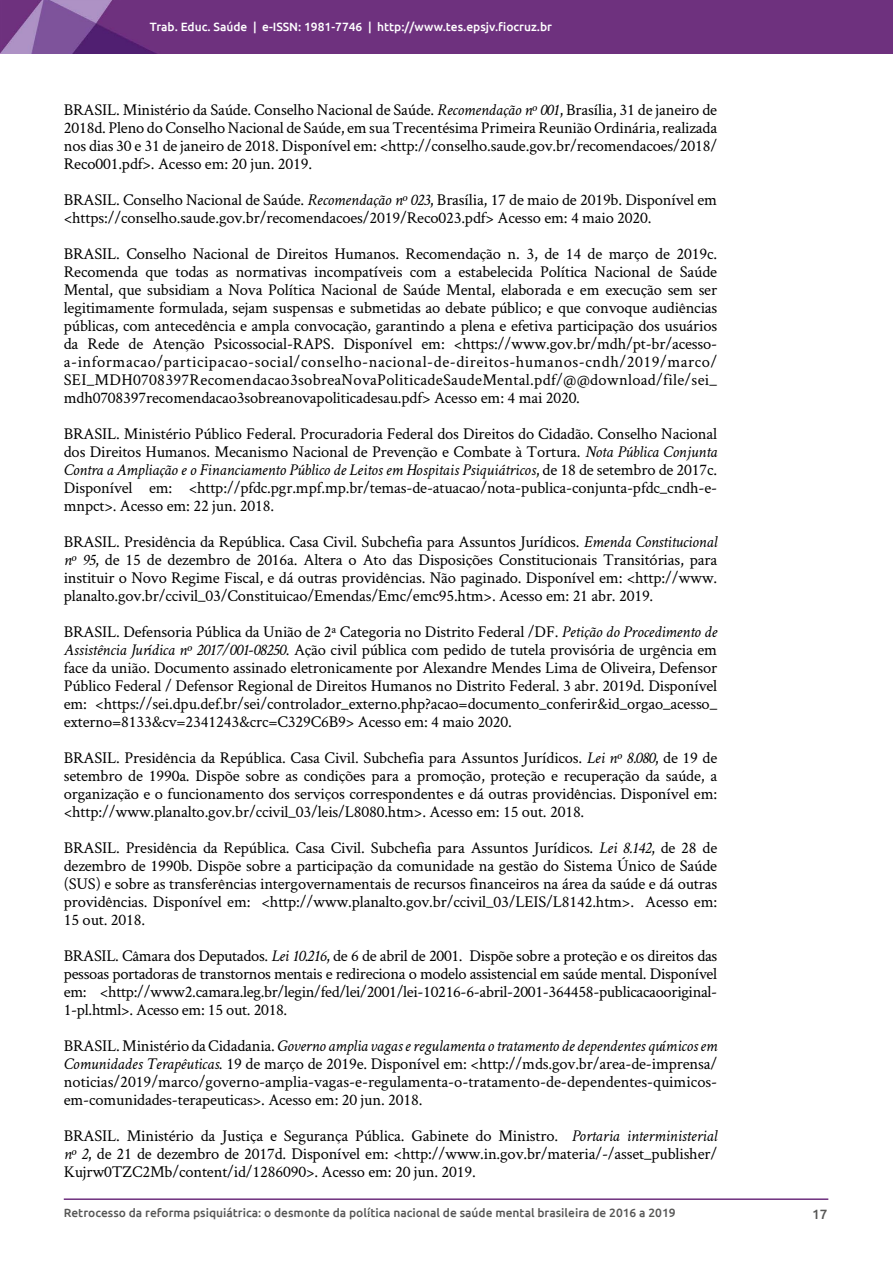
<style>
.page{position:relative;width:893px;height:1263px;background:#fff}
.page>*{position:absolute;margin:0;border:0;box-sizing:border-box;transform-origin:0 0}
.t1{font:16.5px/18px "Crimson Text";letter-spacing:-.01em;color:#000;text-align:justify}
.t2{font:500 13.5px "Ubuntu";color:#575756}
.t3{font:500 12px "Ubuntu";color:#575756}
.t4{font:500 12px "Ubuntu";color:#fff}
.s1{font-style:italic}
</style>
<div class="page">
<hr style="left:64px;top:1198px;width:764px;height:2px;background:#6e307e">
<img style="left:0;top:0;width:893px;height:53px">
<p class="t4" style="left:150px;top:19px;width:404px">Trab. Educ. Saúde | e-ISSN: 1981-7746 | http://www.tes.epsjv.fiocruz.br</p>
<p class="t1" style="left:64px;top:100px;width:655px">BRASIL. Ministério da Saúde. Conselho Nacional de Saúde. <span class="s1">Recomendação nº 001</span>, Brasília, 31 de janeiro de 2018d. Pleno do Conselho Nacional de Saúde, em sua Trecentésima Primeira Reunião Ordinária, realizada nos dias 30 e 31 de janeiro de 2018. Disponível em: &lt;http://conselho.saude.gov.br/recomendacoes/2018/ Reco001.pdf&gt;. Acesso em: 20 jun. 2019.</p>
<p class="t1" style="left:64px;top:190px;width:655px">BRASIL. Conselho Nacional de Saúde. <span class="s1">Recomendação nº 023</span>, Brasília, 17 de maio de 2019b. Disponível em &lt;https://conselho.saude.gov.br/recomendacoes/2019/Reco023.pdf&gt; Acesso em: 4 maio 2020.</p>
<p class="t1" style="left:64px;top:244px;width:655px">BRASIL. Conselho Nacional de Direitos Humanos. Recomendação n. 3, de 14 de março de 2019c.<br>Recomenda que todas as normativas incompatíveis com a estabelecida Política Nacional de Saúde Mental, que subsidiam a Nova Política Nacional de Saúde Mental, elaborada e em execução sem ser legitimamente formulada, sejam suspensas e submetidas ao debate público; e que convoque audiências públicas, com antecedência e ampla convocação, garantindo a plena e efetiva participação dos usuários da Rede de Atenção Psicossocial-RAPS. Disponível em: &lt;https://www.gov.br/mdh/pt-br/acesso&shy;a-informacao/participacao-social/conselho-nacional-de-direitos-humanos-cndh/2019/marco/ SEI_MDH0708397Recomendacao3sobreaNovaPoliticadeSaudeMental.pdf/@@download/file/sei_ mdh0708397recomendacao3sobreanovapoliticadesau.pdf&gt; Acesso em: 4 mai 2020.</p>
<p class="t1" style="left:64px;top:424px;width:655px">BRASIL. Ministério Público Federal. Procuradoria Federal dos Direitos do Cidadão. Conselho Nacional dos Direitos Humanos. Mecanismo Nacional de Prevenção e Combate à Tortura. <span class="s1">Nota Pública Conjunta Contra a Ampliação e o Financiamento Público de Leitos em Hospitais Psiquiátricos</span>, de 18 de setembro de 2017c.<br>Disponível em: &lt;http://pfdc.pgr.mpf.mp.br/temas-de-atuacao/nota-publica-conjunta-pfdc_cndh-e&shy;mnpct&gt;. Acesso em: 22 jun. 2018.</p>
<p class="t1" style="left:64px;top:532px;width:655px">BRASIL. Presidência da República. Casa Civil. Subchefia para Assuntos Jurídicos. <span class="s1">Emenda Constitucional nº 95</span>, de 15 de dezembro de 2016a. Altera o Ato das Disposições Constitucionais Transitórias, para instituir o Novo Regime Fiscal, e dá outras providências. Não paginado. Disponível em: &lt;http://www. planalto.gov.br/ccivil_03/Constituicao/Emendas/Emc/emc95.htm&gt;. Acesso em: 21 abr. 2019.</p>
<p class="t1" style="left:64px;top:622px;width:655px">BRASIL. Defensoria Pública da União de 2ª Categoria no Distrito Federal /DF. <span class="s1">Petição do Procedimento de Assistência Jurídica nº 2017/001-08250</span>. Ação civil pública com pedido de tutela provisória de urgência em face da união. Documento assinado eletronicamente por Alexandre Mendes Lima de Oliveira, Defensor Público Federal / Defensor Regional de Direitos Humanos no Distrito Federal. 3 abr. 2019d. Disponível em: &lt;https://sei.dpu.def.br/sei/controlador_externo.php?acao=documento_conferir&amp;id_orgao_acesso_ externo=8133&amp;cv=2341243&amp;crc=C329C6B9&gt; Acesso em: 4 maio 2020.</p>
<p class="t1" style="left:64px;top:748px;width:655px">BRASIL. Presidência da República. Casa Civil. Subchefia para Assuntos Jurídicos. <span class="s1">Lei nº 8.080</span>, de 19 de setembro de 1990a. Dispõe sobre as condições para a promoção, proteção e recuperação da saúde, a organização e o funcionamento dos serviços correspondentes e dá outras providências. Disponível em: &lt;http://www.planalto.gov.br/ccivil_03/leis/L8080.htm&gt;. Acesso em: 15 out. 2018.</p>
<p class="t1" style="left:64px;top:838px;width:655px">BRASIL. Presidência da República. Casa Civil. Subchefia para Assuntos Jurídicos. <span class="s1">Lei 8.142</span>, de 28 de dezembro de 1990b. Dispõe sobre a participação da comunidade na gestão do Sistema Único de Saúde (SUS) e sobre as transferências intergovernamentais de recursos financeiros na área da saúde e dá outras providências. Disponível em: &lt;http://www.planalto.gov.br/ccivil_03/LEIS/L8142.htm&gt;. Acesso em:<br>15 out. 2018.</p>
<p class="t1" style="left:64px;top:946px;width:655px">BRASIL. Câmara dos Deputados. <span class="s1">Lei 10.216</span>, de 6 de abril de 2001. Dispõe sobre a proteção e os direitos das pessoas portadoras de transtornos mentais e redireciona o modelo assistencial em saúde mental. Disponível em: &lt;http://www2.camara.leg.br/legin/fed/lei/2001/lei-10216-6-abril-2001-364458-publicacaooriginal-1-pl.html&gt;. Acesso em: 15 out. 2018.</p>
<p class="t1" style="left:64px;top:1036px;width:655px">BRASIL. Ministério da Cidadania. <span class="s1">Governo amplia vagas e regulamenta o tratamento de dependentes químicos em Comunidades Terapêuticas</span>. 19 de março de 2019e. Disponível em: &lt;http://mds.gov.br/area-de-imprensa/ noticias/2019/marco/governo-amplia-vagas-e-regulamenta-o-tratamento-de-dependentes-quimicos&shy;em-comunidades-terapeuticas&gt;. Acesso em: 20 jun. 2018.</p>
<p class="t1" style="left:64px;top:1126px;width:655px">BRASIL. Ministério da Justiça e Segurança Pública. Gabinete do Ministro. <span class="s1">Portaria interministerial nº 2</span>, de 21 de dezembro de 2017d. Disponível em: &lt;http://www.in.gov.br/materia/-/asset_publisher/ Kujrw0TZC2Mb/content/id/1286090&gt;. Acesso em: 20 jun. 2019.</p>
<p class="t3" style="left:64px;top:1205px;width:613px">Retrocesso da reforma psiquiátrica: o desmonte da política nacional de saúde mental brasileira de 2016 a 2019</p>
<p class="t2" style="left:812px;top:1205px;width:17px">17</p>
</div>
